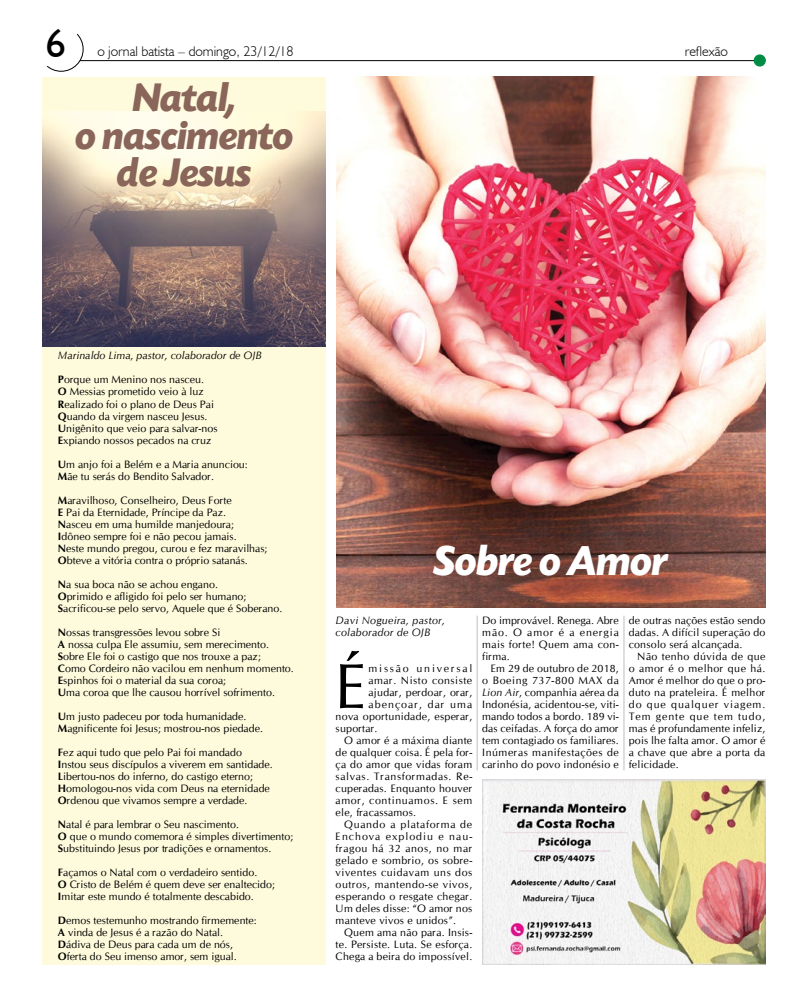
<style>
.page{position:relative;width:808px;height:993px;background:#fff}
.page>*{position:absolute;margin:0;border:0;box-sizing:border-box;transform-origin:0 0}
.t1{font:63.2px "Cg Omega";color:#000}
.t2{font:italic 700 44px "Today SHOP";color:#fff}
.t3{font:italic 700 42px/37px "Today SHOP";color:#89655a;text-align:center}
.t4{font:40px "Humanist 521 BT";color:#000}
.t5{font:300 14px "Humanist 521 BT";color:#000}
.t6{font:10.7px/12px "Cg Omega";color:#000}
.t7{font:10.7px "Cg Omega";letter-spacing:.02em;color:#000}
.t8{font:10.7px "Cg Omega";letter-spacing:.025em;color:#000}
.t9{font:10.7px "Cg Omega";letter-spacing:.05em;color:#000}
.t10{font:10.7px "Cg Omega";letter-spacing:.03em;color:#000}
.t11{font:10.7px "Cg Omega";letter-spacing:.055em;color:#000}
.t12{font:italic 10.7px "Cg Omega";color:#000}
.t13{font:italic 10.7px/12px "Cg Omega";letter-spacing:.02em;color:#000}
.t14{font:10.7px "Cg Omega";letter-spacing:.06em;color:#000}
.t15{font:10.7px "Cg Omega";letter-spacing:.09em;color:#000}
.t16{font:10.7px "Cg Omega";letter-spacing:.065em;color:#000}
.t17{font:10.7px "Cg Omega";letter-spacing:.165em;color:#000}
.t18{font:10.7px "Cg Omega";letter-spacing:.095em;color:#000}
.s1{font-weight:700}
.s2{font-style:italic}
</style>
<div class="page">
<hr style="left:71px;top:60px;width:687px;height:1px;background:#000">
<svg style="left:42px;top:34px;width:62px;height:52px"></svg>
<div style="left:754px;top:55px;width:11px;height:11px;background:#008c44;border-radius:50%"></div>
<div style="left:754px;top:55px;width:11px;height:11px;border:1px solid #008c44;border-radius:50%"></div>
<img style="left:336px;top:77px;width:429px;height:530px">
<div style="left:43px;top:77px;width:283px;height:887px;background:#fefbdc"></div>
<img style="left:43px;top:112px;width:283px;height:235px">
<hr style="left:477px;top:615px;width:1px;height:155px;background:#bcbec0">
<hr style="left:624px;top:615px;width:1px;height:155px;background:#bcbec0">
<img style="left:482px;top:779px;width:283px;height:185px">
<h3 class="t4" style="left:46px;top:19px;width:22px">6</h3>
<h3 class="t5" style="left:97px;top:43px;width:198px">o jornal batista – domingo, 23/12/18</h3>
<h3 class="t5" style="left:685px;top:42px;width:45px">reflexão</h3>
<h3 class="t3" style="left:75px;top:81px;width:220px">Natal,<br>o nascimento de Jesus</h3>
<p class="t12" style="left:58px;top:349px;width:206px">Marinaldo Lima, pastor, colaborador de OJB</p>
<p class="t6" style="left:58px;top:374px;width:161px"><span class="s1">P</span>orque um Menino nos nasceu.<br><span class="s1">O</span> Messias prometido veio à luz<br><span class="s1">R</span>ealizado foi o plano de Deus Pai<br><span class="s1">Q</span>uando da virgem nasceu Jesus.<br><span class="s1">U</span>nigênito que veio para salvar-nos<br><span class="s1">E</span>xpiando nossos pecados na cruz</p>
<p class="t6" style="left:58px;top:458px;width:191px"><span class="s1">U</span>m anjo foi a Belém e a Maria anunciou:<br><span class="s1">M</span>ãe tu serás do Bendito Salvador.</p>
<p class="t6" style="left:58px;top:494px;width:211px"><span class="s1">M</span>aravilhoso, Conselheiro, Deus Forte<br><span class="s1">E</span> Pai da Eternidade, Príncipe da Paz.<br><span class="s1">N</span>asceu em uma humilde manjedoura; <span class="s1">I</span>dôneo sempre foi e não pecou jamais.<br><span class="s1">N</span>este mundo pregou, curou e fez maravilhas; <span class="s1">O</span>bteve a vitória contra o próprio satanás.</p>
<p class="t6" style="left:58px;top:578px;width:226px"><span class="s1">N</span>a sua boca não se achou engano.<br><span class="s1">O</span>primido e afligido foi pelo ser humano;<br><span class="s1">S</span>acrificou-se pelo servo, Aquele que é Soberano.</p>
<p class="t6" style="left:58px;top:626px;width:237px"><span class="s1">N</span>ossas transgressões levou sobre Si<br><span class="s1">A</span> nossa culpa Ele assumiu, sem merecimento.<br><span class="s1">S</span>obre Ele foi o castigo que nos trouxe a paz;<br><span class="s1">C</span>omo Cordeiro não vacilou em nenhum momento.<br><span class="s1">E</span>spinhos foi o material da sua coroa;<br><span class="s1">U</span>ma coroa que lhe causou horrível sofrimento.</p>
<p class="t6" style="left:58px;top:710px;width:207px"><span class="s1">U</span>m justo padeceu por toda humanidade.<br><span class="s1">M</span>agnificente foi Jesus; mostrou-nos piedade.</p>
<p class="t6" style="left:58px;top:746px;width:216px"><span class="s1">F</span>ez aqui tudo que pelo Pai foi mandado <span class="s1">I</span>nstou seus discípulos a viverem em santidade.<br><span class="s1">L</span>ibertou-nos do inferno, do castigo eterno; <span class="s1">H</span>omologou-nos vida com Deus na eternidade <span class="s1">O</span>rdenou que vivamos sempre a verdade.</p>
<p class="t6" style="left:58px;top:818px;width:237px"><span class="s1">N</span>atal é para lembrar o Seu nascimento.<br><span class="s1">O</span> que o mundo comemora é simples divertimento;<br><span class="s1">S</span>ubstituindo Jesus por tradições e ornamentos.</p>
<p class="t6" style="left:58px;top:866px;width:219px"><span class="s1">F</span>açamos o Natal com o verdadeiro sentido.<br><span class="s1">O</span> Cristo de Belém é quem deve ser enaltecido;<br><span class="s1">I</span>mitar este mundo é totalmente descabido.</p>
<p class="t6" style="left:58px;top:914px;width:200px"><span class="s1">D</span>emos testemunho mostrando firmemente:<br><span class="s1">A</span> vinda de Jesus é a razão do Natal.<br><span class="s1">D</span>ádiva de Deus para cada um de nós, <span class="s1">O</span>ferta do Seu imenso amor, sem igual.</p>
<h2 class="t2" style="left:434px;top:538px;width:235px">Sobre o Amor</h2>
<p class="t13" style="left:336px;top:614px;width:111px">Davi Nogueira, pastor, colaborador de OJB</p>
<h1 class="t1" style="left:336px;top:650px;width:33px">É</h1>
<p class="t17" style="left:368px;top:662px;width:105px">missão universal</p>
<p class="t9" style="left:368px;top:674px;width:105px">amar. Nisto consiste</p>
<p class="t8" style="left:368px;top:686px;width:105px">ajudar, perdoar, orar,</p>
<p class="t18" style="left:368px;top:698px;width:105px">abençoar, dar uma</p>
<p class="t8" style="left:336px;top:709px;width:138px">nova oportunidade, esperar,</p>
<p class="t7" style="left:336px;top:721px;width:43px">suportar.</p>
<p class="t7" style="left:344px;top:733px;width:130px">O amor é a máxima diante</p>
<p class="t6" style="left:336px;top:746px;width:138px">de qualquer coisa. É pela for-</p>
<p class="t8" style="left:336px;top:758px;width:138px">ça do amor que vidas foram</p>
<p class="t14" style="left:336px;top:770px;width:138px">salvas. Transformadas. Re-</p>
<p class="t7" style="left:336px;top:782px;width:138px">cuperadas. Enquanto houver</p>
<p class="t11" style="left:336px;top:794px;width:138px">amor, continuamos. E sem</p>
<p class="t7" style="left:336px;top:806px;width:82px">ele, fracassamos.</p>
<p class="t16" style="left:344px;top:818px;width:130px">Quando a plataforma de</p>
<p class="t15" style="left:336px;top:829px;width:138px">Enchova explodiu e nau-</p>
<p class="t11" style="left:336px;top:842px;width:138px">fragou há 32 anos, no mar</p>
<p class="t10" style="left:336px;top:854px;width:138px">gelado e sombrio, os sobre-</p>
<p class="t9" style="left:336px;top:866px;width:138px">viventes cuidavam uns dos</p>
<p class="t9" style="left:336px;top:878px;width:138px">outros, mantendo-se vivos,</p>
<p class="t10" style="left:336px;top:890px;width:138px">esperando o resgate chegar.</p>
<p class="t6" style="left:336px;top:902px;width:138px">Um deles disse: “O amor nos</p>
<p class="t7" style="left:336px;top:913px;width:122px">manteve vivos e unidos”.</p>
<p class="t7" style="left:344px;top:925px;width:130px">Quem ama não para. Insis-</p>
<p class="t7" style="left:336px;top:938px;width:138px">te. Persiste. Luta. Se esforça.</p>
<p class="t7" style="left:336px;top:950px;width:138px">Chega a beira do impossível.</p>
<p class="t6" style="left:482px;top:614px;width:138px;text-align:justify">Do improvável. Renega. Abre mão. O amor é a energia mais forte! Quem ama con&shy;firma.</p>
<p class="t6" style="left:482px;top:662px;width:138px;text-align:justify;text-indent:9px">Em 29 de outubro de 2018, o Boeing 737-800 MAX da <span class="s2">Lion Air</span>, companhia aérea da Indonésia, acidentou-se, viti&shy;mando todos a bordo. 189 vi&shy;das ceifadas. A força do amor tem contagiado os familiares.<br>Inúmeras manifestações de carinho do povo indonésio e</p>
<p class="t6" style="left:629px;top:614px;width:138px;text-align:justify">de outras nações estão sendo dadas. A difícil superação do consolo será alcançada.</p>
<p class="t6" style="left:629px;top:650px;width:138px;text-align:justify;text-indent:9px">Não tenho dúvida de que o amor é o melhor que há.<br>Amor é melhor do que o pro&shy;duto na prateleira. É melhor do que qualquer viagem.<br>Tem gente que tem tudo, mas é profundamente infeliz, pois lhe falta amor. O amor é a chave que abre a porta da felicidade.</p>
</div>
